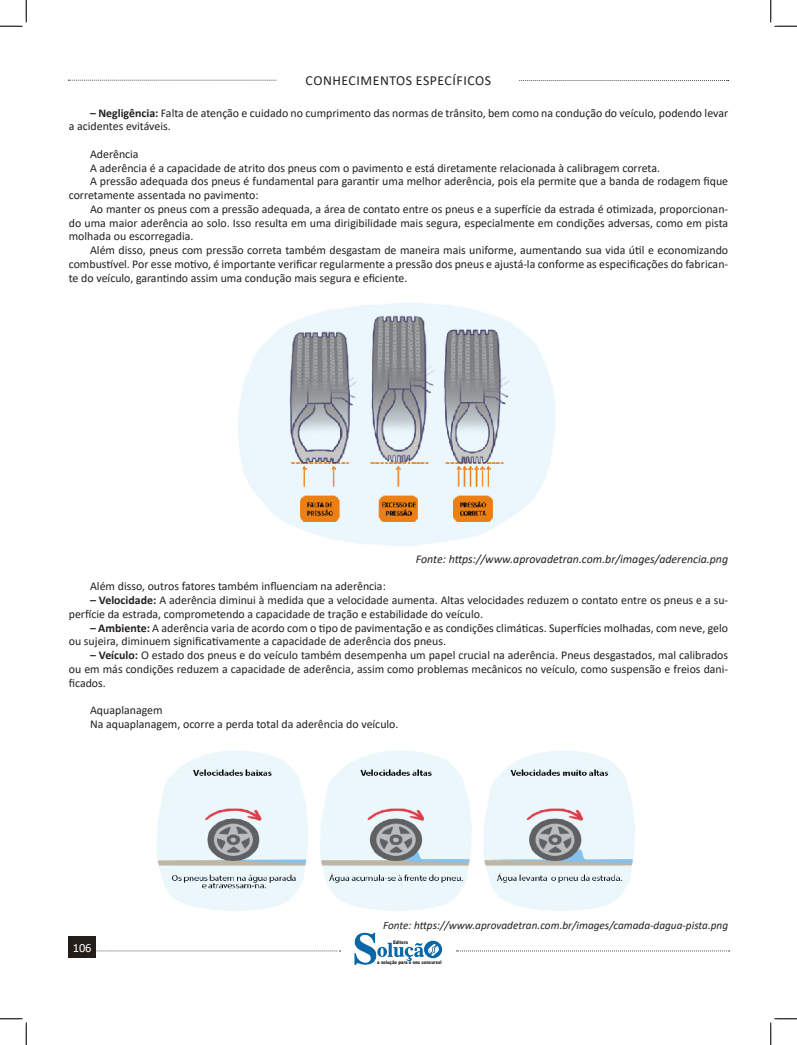
<style>
.page{position:relative;width:797px;height:1045px;background:#fff}
.page>*{position:absolute;margin:0;border:0;box-sizing:border-box;transform-origin:0 0}
.t1{font:13.75px "Calibri";letter-spacing:.04em;color:#231f20}
.t2{font:12.5px "Calibri";letter-spacing:-.02em;color:#fff}
.ACERVO{font:11.88px/13.8px "Calibri";color:#231f20}
.FONT_REF{font:italic 11.88px "Calibri";color:#231f20}
.FONT_REF-2{font:italic 11.25px "Calibri";color:#231f20}
.t3{font:900 5px "Arial";color:#231f20;scale:.76 1}
.s1{font-weight:700}
</style>
<div class="page">
<svg style="left:96px;top:950px;width:244px;height:1px"></svg>
<svg style="left:68px;top:80px;width:209px;height:1px"></svg>
<svg style="left:519px;top:80px;width:209px;height:1px"></svg>
<svg style="left:456px;top:950px;width:273px;height:1px"></svg>
<div style="left:68px;top:936px;width:28px;height:22px;background:#241e1b"></div>
<svg style="left:354px;top:930px;width:88px;height:35px"></svg>
<img style="left:238px;top:303px;width:317px;height:243px">
<img style="left:157px;top:751px;width:478px;height:160px">
<svg style="left:0;top:0;width:27px;height:27px"></svg>
<svg style="left:0;top:1018px;width:27px;height:27px"></svg>
<svg style="left:770px;top:0;width:27px;height:27px"></svg>
<svg style="left:770px;top:1018px;width:27px;height:27px"></svg>
<p class="t1" style="left:305px;top:71px;width:187px">CONHECIMENTOS ESPECÍFICOS</p>
<p class="ACERVO" style="left:69px;top:106px;width:661px;text-indent:21px"><span class="s1">– Negligência:</span> Falta de atenção e cuidado no cumprimento das normas de trânsito, bem como na condução do veículo, podendo levar a acidentes evitáveis.</p>
<p class="ACERVO" style="left:90px;top:147px;width:50px">Aderência</p>
<p class="ACERVO" style="left:90px;top:161px;width:571px">A aderência é a capacidade de atrito dos pneus com o pavimento e está diretamente relacionada à calibragem correta.</p>
<p class="ACERVO" style="left:69px;top:174px;width:661px;text-indent:21px">A pressão adequada dos pneus é fundamental para garantir uma melhor aderência, pois ela permite que a banda de rodagem fique corretamente assentada no pavimento:</p>
<p class="ACERVO" style="left:69px;top:202px;width:661px;text-align:justify;text-indent:21px">Ao manter os pneus com a pressão adequada, a área de contato entre os pneus e a superfície da estrada é otimizada, proporcionan&shy;do uma maior aderência ao solo. Isso resulta em uma dirigibilidade mais segura, especialmente em condições adversas, como em pista molhada ou escorregadia.</p>
<p class="ACERVO" style="left:69px;top:243px;width:661px;text-align:justify;text-indent:21px">Além disso, pneus com pressão correta também desgastam de maneira mais uniforme, aumentando sua vida útil e economizando combustível. Por esse motivo, é importante verificar regularmente a pressão dos pneus e ajustá-la conforme as especificações do fabrican&shy;te do veículo, garantindo assim uma condução mais segura e eficiente.</p>
<p class="FONT_REF" style="left:416px;top:550px;width:314px">Fonte: https://www.aprovadetran.com.br/images/aderencia.png</p>
<p class="ACERVO" style="left:90px;top:579px;width:297px">Além disso, outros fatores também influenciam na aderência:</p>
<p class="ACERVO" style="left:69px;top:593px;width:661px;text-indent:21px"><span class="s1">– Velocidade:</span> A aderência diminui à medida que a velocidade aumenta. Altas velocidades reduzem o contato entre os pneus e a su&shy;perfície da estrada, comprometendo a capacidade de tração e estabilidade do veículo.</p>
<p class="ACERVO" style="left:69px;top:620px;width:661px;text-indent:21px"><span class="s1">– Ambiente:</span> A aderência varia de acordo com o tipo de pavimentação e as condições climáticas. Superfícies molhadas, com neve, gelo ou sujeira, diminuem significativamente a capacidade de aderência dos pneus.</p>
<p class="ACERVO" style="left:69px;top:648px;width:661px;text-align:justify;text-indent:21px"><span class="s1">– Veículo:</span> O estado dos pneus e do veículo também desempenha um papel crucial na aderência. Pneus desgastados, mal calibrados ou em más condições reduzem a capacidade de aderência, assim como problemas mecânicos no veículo, como suspensão e freios dani&shy;ficados.</p>
<p class="ACERVO" style="left:90px;top:703px;width:74px">Aquaplanagem</p>
<p class="ACERVO" style="left:90px;top:717px;width:310px">Na aquaplanagem, ocorre a perda total da aderência do veículo.</p>
<p class="t2" style="left:73px;top:939px;width:20px">106</p>
<p class="t2" style="left:70px;top:942px;width:20px">106</p>
<p class="FONT_REF-2" style="left:383px;top:917px;width:346px">Fonte: https://www.aprovadetran.com.br/images/camada-dagua-pista.png</p>
<p class="t3" style="left:393px;top:939px;width:21px">Editora</p>
<p class="t3" style="left:377px;top:959px;width:86px">a solução para o seu concurso!</p>
</div>
